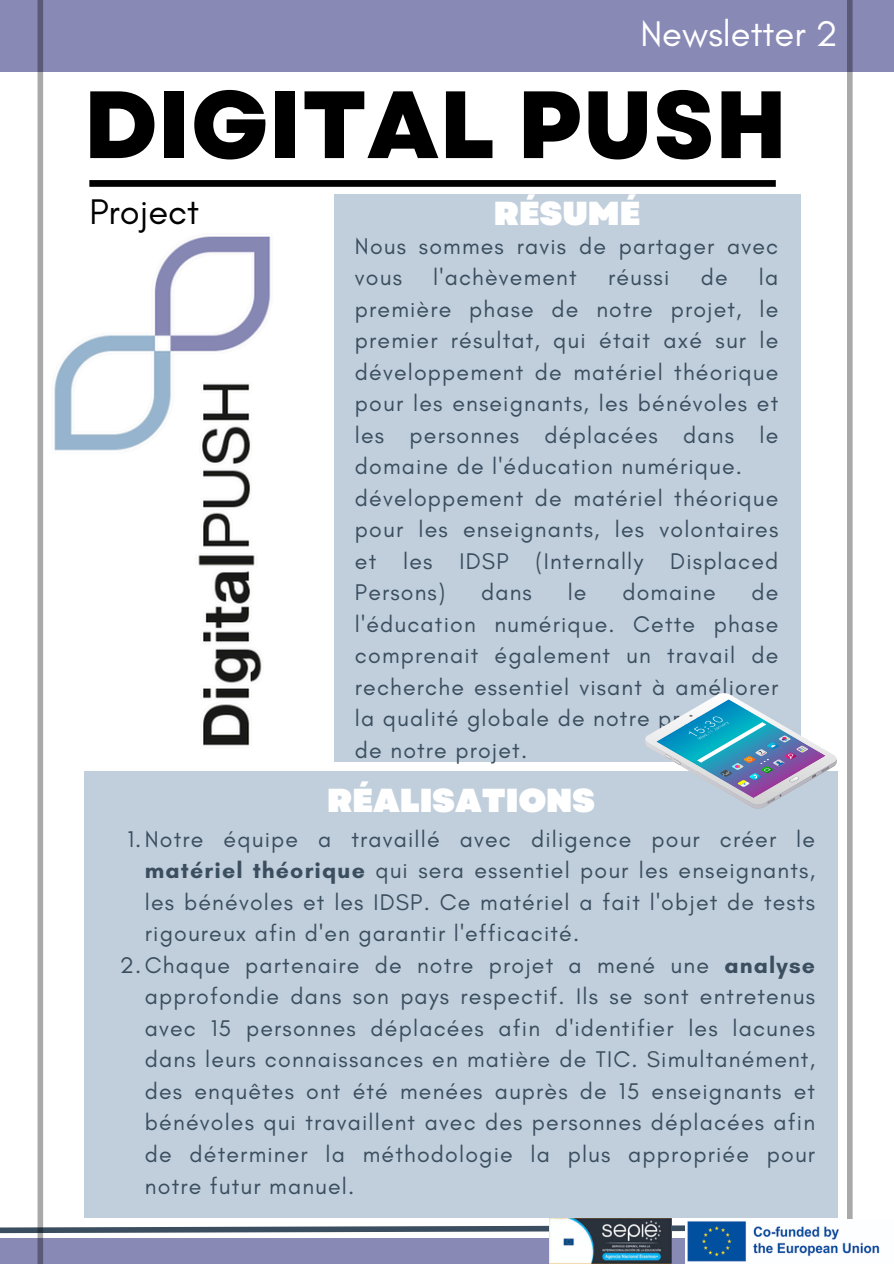
<style>
.page{position:relative;width:894px;height:1264px;background:#fff}
.page>*{position:absolute;margin:0;border:0;box-sizing:border-box;transform-origin:0 0}
.t1{font:800 95.25px "Garet";color:#000}
.t2{font:36.3px "Glacial Indifference";color:#fff}
.t3{font:36.3px "Glacial Indifference";color:#000}
.t4{font:900 33.15px "Garet";color:#fff}
.t5{font:23.1px/31.5px "Glacial Indifference";letter-spacing:.05em;color:#3b4e5f;text-align:justify}
.s1{font-weight:700}
</style>
<div class="page">
<div style="left:0;top:0;width:893px;height:71px;background:#8989b6"></div>
<div style="left:846px;top:0;width:6px;height:1263px;background:#a9a9a9"></div>
<div style="left:89px;top:180px;width:686px;height:7px;background:#000"></div>
<svg style="left:0;top:1221px;width:685px;height:14px"></svg>
<img style="left:43px;top:190px;width:228px;height:591px">
<div style="left:334px;top:194px;width:466px;height:567px;background:#c1cfdc"></div>
<div style="left:0;top:1237px;width:893px;height:26px;background:#8989b6"></div>
<svg style="left:37px;top:0;width:6px;height:1263px;background:#a9a9ac"></svg>
<div style="left:84px;top:771px;width:753px;height:446px;background:#c1cfdc"></div>
<img style="left:549px;top:1218px;width:122px;height:45px">
<img style="left:685px;top:1219px;width:208px;height:44px">
<svg style="left:644px;top:692px;width:193px;height:116px"></svg>
<p class="t2" style="left:640px;top:11px;width:199px">Newsletter 2</p>
<h3 class="t1" style="left:83px;top:56px;width:705px">DIGITAL PUSH</h3>
<h2 class="t3" style="left:89px;top:189px;width:111px">Project</h2>
<p class="t4" style="left:494px;top:189px;width:148px">RÉSUMÉ</p>
<p class="t5" style="left:355px;top:230px;width:425px">Nous sommes ravis de partager avec vous</p>
<p class="t5" style="left:355px;top:261px;width:425px;text-indent:404px">la première phase de notre projet, le premier résultat, qui était axé sur le développement de matériel théorique pour les enseignants, les bénévoles et les personnes déplacées dans le domaine de l'éducation numérique.</p>
<p class="t5" style="left:355px;top:482px;width:425px">développement de matériel théorique pour les enseignants, les volontaires et les IDSP (Internally Displaced Persons)</p>
<p class="t5" style="left:433px;top:261px;width:145px">l'achèvement</p>
<p class="t5" style="left:608px;top:261px;width:63px">réussi</p>
<p class="t5" style="left:700px;top:261px;width:28px">de</p>
<p class="t5" style="left:355px;top:576px;width:425px;text-indent:396px">de l'éducation numérique. Cette phase comprenait également un travail de recherche essentiel visant à améliorer la qualité globale de notre projet.</p>
<h2 class="t5" style="left:355px;top:734px;width:174px">de notre projet.</h2>
<p class="t4" style="left:327px;top:776px;width:269px">RÉALISATIONS</p>
<p class="t5" style="left:145px;top:823px;width:671px;text-indent:-17px">1.Notre équipe a travaillé avec diligence pour créer le <span class="s1">matériel théorique</span> qui sera essentiel pour les enseignants, les bénévoles et les IDSP. Ce matériel a fait l'objet de tests rigoureux afin d'en garantir l'efficacité.</p>
<p class="t5" style="left:145px;top:949px;width:671px;text-indent:-25px">2.Chaque partenaire de notre projet a mené une <span class="s1">analyse </span>approfondie dans son pays respectif. Ils se sont entretenus avec 15 personnes déplacées afin d'identifier les lacunes dans leurs connaissances en matière de TIC. Simultanément, des enquêtes ont été menées auprès de 15 enseignants et bénévoles qui travaillent avec des personnes déplacées afin de déterminer la méthodologie la plus appropriée pour notre futur manuel.</p>
<p class="t5" style="left:481px;top:576px;width:52px">dans</p>
<p class="t5" style="left:567px;top:576px;width:20px">le</p>
<p class="t5" style="left:622px;top:576px;width:95px">domaine</p>
</div>
